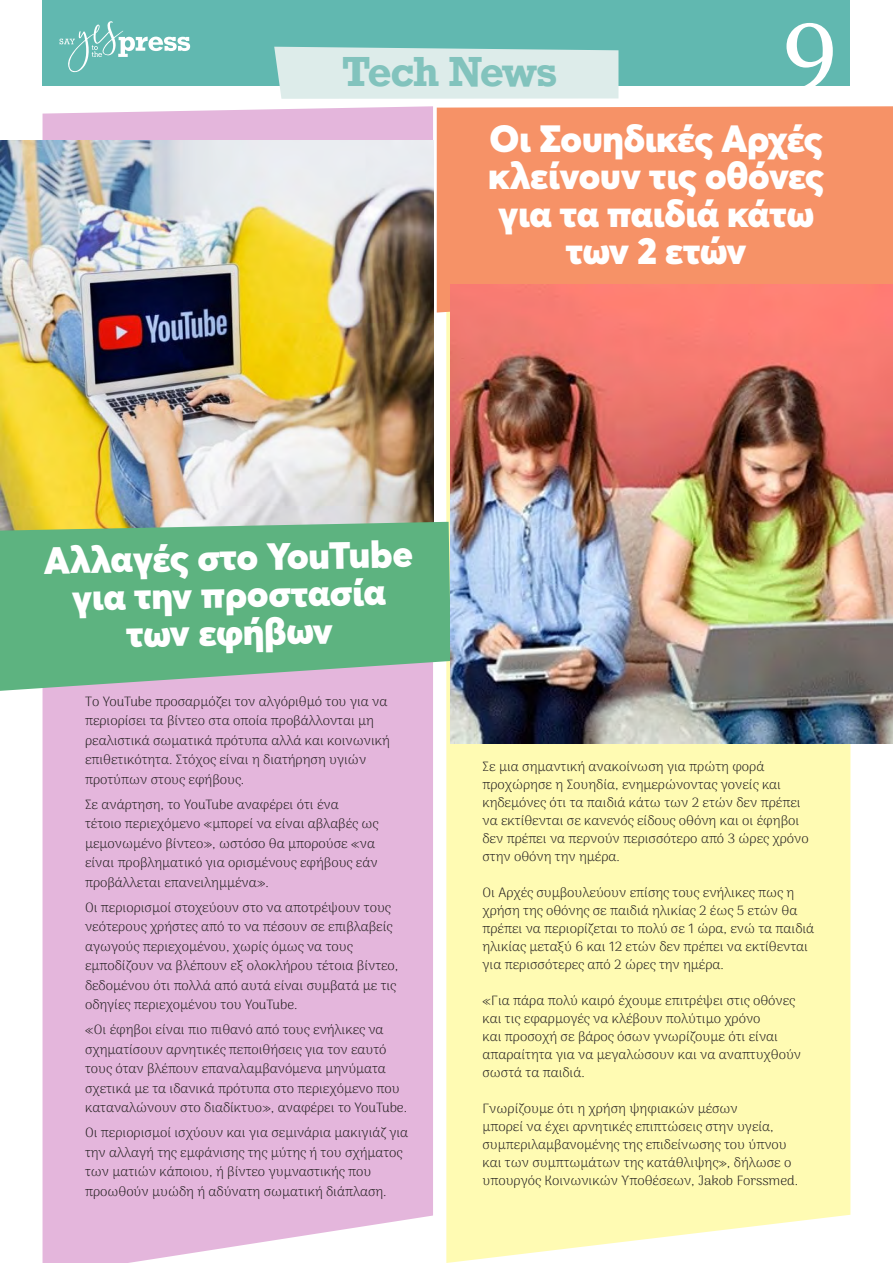
<style>
.page{position:relative;width:893px;height:1263px;background:#fff}
.page>*{position:absolute;margin:0;border:0;box-sizing:border-box;transform-origin:0 0}
.t1{font:97.5px "Georgia";color:#fff}
.t2{font:700 39.6px "Rockwell";letter-spacing:-.04em;color:#82c3bd}
.t3{font:900 37.5px/37.5px "Averta";letter-spacing:-.01em;color:#fff;text-align:center}
.t4{font:100 13.5px/19.5px "Arima";color:#231f20}
</style>
<div class="page">
<div style="left:43px;top:106px;width:390px;height:1157px;background:#e4b6dc"></div>
<img style="left:0;top:140px;width:433px;height:382px">
<div style="left:43px;top:0;width:807px;height:85px;background:#61b8b0"></div>
<svg style="left:60px;top:21px;width:130px;height:51px"></svg>
<div style="left:446px;top:313px;width:404px;height:950px;background:#fffbb3"></div>
<div style="left:274px;top:47px;width:344px;height:52px;background:#ddecea"></div>
<svg style="left:0;top:522px;width:450px;height:169px;background:#6cb488"></svg>
<div style="left:437px;top:106px;width:456px;height:207px;background:#f69267"></div>
<img style="left:450px;top:284px;width:443px;height:459px">
<h2 class="t2" style="left:342px;top:46px;width:217px">Tech News</h2>
<h1 class="t1" style="left:782px;top:-29px;width:57px">9</h1>
<h3 class="t3" style="left:488px;top:119px;width:338px">Οι Σουηδικές Αρχές κλείνουν τις οθόνες για τα παιδιά κάτω των 2 ετών</h3>
<h3 class="t3" style="left:43px;top:541px;width:371px;rotate:-1deg">Αλλαγές στο YouTube για την προστασία των εφήβων</h3>
<p class="t4" style="left:85px;top:691px;width:306px">Το YouTube προσαρμόζει τον αλγόριθμό του για να περιορίσει τα βίντεο στα οποία προβάλλονται μη ρεαλιστικά σωματικά πρότυπα αλλά και κοινωνική επιθετικότητα. Στόχος είναι η διατήρηση υγιών προτύπων στους εφήβους.</p>
<p class="t4" style="left:85px;top:794px;width:295px">Σε ανάρτηση, το YouTube αναφέρει ότι ένα τέτοιο περιεχόμενο «μπορεί να είναι αβλαβές ως μεμονωμένο βίντεο», ωστόσο θα μπορούσε «να είναι προβληματικό για ορισμένους εφήβους εάν προβάλλεται επανειλημμένα».</p>
<p class="t4" style="left:85px;top:897px;width:315px">Οι περιορισμοί στοχεύουν στο να αποτρέψουν τους νεότερους χρήστες από το να πέσουν σε επιβλαβείς αγωγούς περιεχομένου, χωρίς όμως να τους εμποδίζουν να βλέπουν εξ ολοκλήρου τέτοια βίντεο, δεδομένου ότι πολλά από αυτά είναι συμβατά με τις οδηγίες περιεχομένου του YouTube.</p>
<p class="t4" style="left:85px;top:1020px;width:324px">«Οι έφηβοι είναι πιο πιθανό από τους ενήλικες να σχηματίσουν αρνητικές πεποιθήσεις για τον εαυτό τους όταν βλέπουν επαναλαμβανόμενα μηνύματα σχετικά με τα ιδανικά πρότυπα στο περιεχόμενο που καταναλώνουν στο διαδίκτυο», αναφέρει το YouTube.</p>
<p class="t4" style="left:85px;top:1123px;width:325px">Οι περιορισμοί ισχύουν και για σεμινάρια μακιγιάζ για την αλλαγή της εμφάνισης της μύτης ή του σχήματος των ματιών κάποιου, ή βίντεο γυμναστικής που προωθούν μυώδη ή αδύνατη σωματική διάπλαση.</p>
<p class="t4" style="left:482px;top:758px;width:328px;line-height:18px">Σε μια σημαντική ανακοίνωση για πρώτη φορά προχώρησε η Σουηδία, ενημερώνοντας γονείς και κηδεμόνες ότι τα παιδιά κάτω των 2 ετών δεν πρέπει να εκτίθενται σε κανενός είδους οθόνη και οι έφηβοι δεν πρέπει να περνούν περισσότερο από 3 ώρες χρόνο στην οθόνη την ημέρα.</p>
<p class="t4" style="left:482px;top:884px;width:333px;line-height:18px">Οι Αρχές συμβουλεύουν επίσης τους ενήλικες πως η χρήση της οθόνης σε παιδιά ηλικίας 2 έως 5 ετών θα πρέπει να περιορίζεται το πολύ σε 1 ώρα, ενώ τα παιδιά ηλικίας μεταξύ 6 και 12 ετών δεν πρέπει να εκτίθενται για περισσότερες από 2 ώρες την ημέρα.</p>
<p class="t4" style="left:482px;top:992px;width:320px;line-height:18px">«Για πάρα πολύ καιρό έχουμε επιτρέψει στις οθόνες και τις εφαρμογές να κλέβουν πολύτιμο χρόνο<br>και προσοχή σε βάρος όσων γνωρίζουμε ότι είναι απαραίτητα για να μεγαλώσουν και να αναπτυχθούν σωστά τα παιδιά.</p>
<p class="t4" style="left:482px;top:1100px;width:317px;line-height:18px">Γνωρίζουμε ότι η χρήση ψηφιακών μέσων<br>μπορεί να έχει αρνητικές επιπτώσεις στην υγεία, συμπεριλαμβανομένης της επιδείνωσης του ύπνου και των συμπτωμάτων της κατάθλιψης», δήλωσε ο υπουργός Κοινωνικών Υποθέσεων, Jakob Forssmed.</p>
</div>
